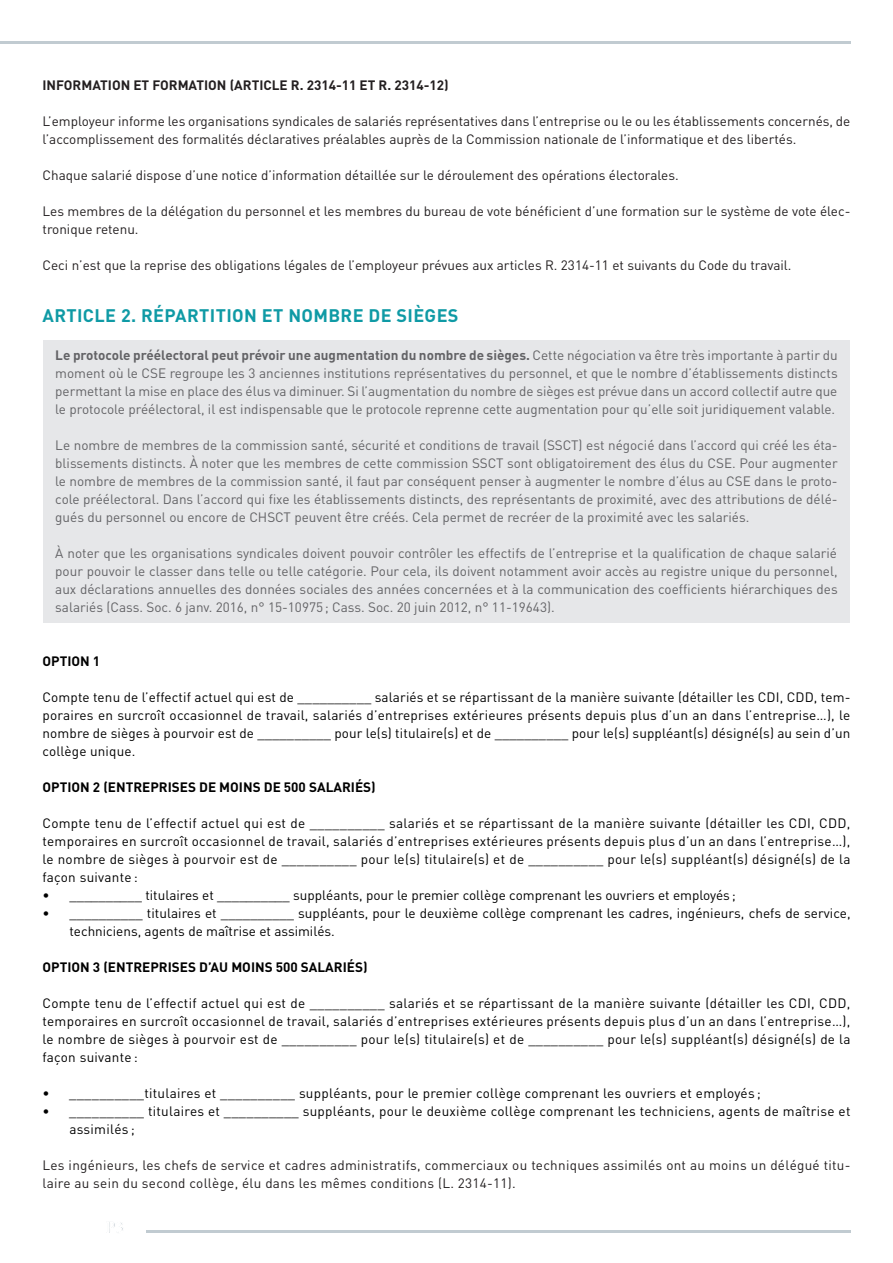
<style>
.page{position:relative;width:893px;height:1263px;background:#fff}
.page>*{position:absolute;margin:0;border:0;box-sizing:border-box;transform-origin:0 0}
.t1{font:700 18px "DIN";letter-spacing:.02em;color:#0f9aa5}
.t2{font:17.4px "Minion Pro";color:#c1cbd1}
.t3{font:13.5px/18px "DIN";letter-spacing:.01em;color:#000;text-align:justify}
.t4{font:13.5px/18px "DIN";color:#636366;text-align:justify}
.t5{font:13.5px/18px "DIN";color:#231f20}
.t6{font:13.5px/18px "DIN";letter-spacing:.02em;color:#231f20}
.t7{font:700 13.5px "DIN";color:#000}
.t8{font:700 13.5px "DIN";color:#231f20}
.s1{font-weight:700}
</style>
<div class="page">
<hr style="left:146px;top:1231px;width:704px;height:2px;background:#c1cbd1">
<hr style="left:0;top:41px;width:850px;height:3px;background:#c1cbd1">
<div style="left:43px;top:340px;width:807px;height:85px;background:#e6e7e9"></div>
<div style="left:43px;top:413px;width:807px;height:120px;background:#e6e7e9"></div>
<div style="left:43px;top:521px;width:807px;height:102px;background:#e6e7e9"></div>
<p class="t8" style="left:43px;top:76px;width:408px">INFORMATION ET FORMATION (ARTICLE R. 2314-11 ET R. 2314-12)</p>
<p class="t5" style="left:43px;top:112px;width:809px">L’employeur informe les organisations syndicales de salariés représentatives dans l’entreprise ou le ou les établissements concernés, de l’accomplissement des formalités déclaratives préalables auprès de la Commission nationale de l’informatique et des libertés.</p>
<p class="t5" style="left:43px;top:166px;width:638px">Chaque salarié dispose d’une notice d’information détaillée sur le déroulement des opérations électorales.</p>
<p class="t5" style="left:43px;top:202px;width:809px">Les membres de la délégation du personnel et les membres du bureau de vote bénéficient d’une formation sur le système de vote élec&shy;tronique retenu.</p>
<p class="t5" style="left:43px;top:256px;width:751px">Ceci n’est que la reprise des obligations légales de l’employeur prévues aux articles R. 2314-11 et suivants du Code du travail.</p>
<h1 class="t1" style="left:43px;top:304px;width:418px">ARTICLE 2. RÉPARTITION ET NOMBRE DE SIÈGES</h1>
<p class="t4" style="left:55px;top:346px;width:784px"><span class="s1">Le protocole préélectoral peut prévoir une augmentation du nombre de sièges.</span> Cette négociation va être très importante à partir du moment où le CSE regroupe les 3 anciennes institutions représentatives du personnel, et que le nombre d’établissements distincts permettant la mise en place des élus va diminuer. Si l’augmentation du nombre de sièges est prévue dans un accord collectif autre que le protocole préélectoral, il est indispensable que le protocole reprenne cette augmentation pour qu’elle soit juridiquement valable.</p>
<p class="t4" style="left:55px;top:436px;width:784px">Le nombre de membres de la commission santé, sécurité et conditions de travail (SSCT) est négocié dans l’accord qui créé les éta&shy;blissements distincts. À noter que les membres de cette commission SSCT sont obligatoirement des élus du CSE. Pour augmenter le nombre de membres de la commission santé, il faut par conséquent penser à augmenter le nombre d’élus au CSE dans le proto&shy;cole préélectoral. Dans l’accord qui fixe les établissements distincts, des représentants de proximité, avec des attributions de délé&shy;gués du personnel ou encore de CHSCT peuvent être créés. Cela permet de recréer de la proximité avec les salariés.</p>
<p class="t4" style="left:55px;top:544px;width:784px">À noter que les organisations syndicales doivent pouvoir contrôler les effectifs de l’entreprise et la qualification de chaque salarié pour pouvoir le classer dans telle ou telle catégorie. Pour cela, ils doivent notamment avoir accès au registre unique du personnel, aux déclarations annuelles des données sociales des années concernées et à la communication des coefficients hiérarchiques des salariés (Cass. Soc. 6 janv. 2016, n° 15-10975; Cass. Soc. 20 juin 2012, n° 11-19643).</p>
<p class="t7" style="left:43px;top:652px;width:59px">OPTION 1</p>
<p class="t3" style="left:43px;top:688px;width:809px">Compte tenu de l’effectif actuel qui est de __________ salariés et se répartissant de la manière suivante (détailler les CDI, CDD, tem&shy;poraires en surcroît occasionnel de travail, salariés d’entreprises extérieures présents depuis plus d’un an dans l’entreprise…), le nombre de sièges à pourvoir est de __________ pour le(s) titulaire(s) et de __________ pour le(s) suppléant(s) désigné(s) au sein d’un collège unique.</p>
<p class="t7" style="left:43px;top:778px;width:335px">OPTION 2 (ENTREPRISES DE MOINS DE 500 SALARIÉS)</p>
<p class="t3" style="left:43px;top:814px;width:810px">Compte tenu de l’effectif actuel qui est de __________ salariés et se répartissant de la manière suivante (détailler les CDI, CDD, temporaires en surcroît occasionnel de travail, salariés d’entreprises extérieures présents depuis plus d’un an dans l’entreprise…), le nombre de sièges à pourvoir est de __________ pour le(s) titulaire(s) et de __________ pour le(s) suppléant(s) désigné(s) de la façon suivante :</p>
<p class="t3" style="left:43px;top:886px;width:695px">• __________ titulaires et __________ suppléants, pour le premier collège comprenant les ouvriers et employés ;</p>
<p class="t3" style="left:70px;top:904px;width:783px;text-indent:-27px">• __________ titulaires et __________ suppléants, pour le deuxième collège comprenant les cadres, ingénieurs, chefs de service, techniciens, agents de maîtrise et assimilés.</p>
<p class="t7" style="left:43px;top:958px;width:327px">OPTION 3 (ENTREPRISES D’AU MOINS 500 SALARIÉS)</p>
<p class="t3" style="left:43px;top:994px;width:810px">Compte tenu de l’effectif actuel qui est de __________ salariés et se répartissant de la manière suivante (détailler les CDI, CDD, temporaires en surcroît occasionnel de travail, salariés d’entreprises extérieures présents depuis plus d’un an dans l’entreprise…), le nombre de sièges à pourvoir est de __________ pour le(s) titulaire(s) et de __________ pour le(s) suppléant(s) désigné(s) de la façon suivante :</p>
<p class="t3" style="left:43px;top:1084px;width:720px">• __________titulaires et __________ suppléants, pour le premier collège comprenant les ouvriers et employés ;</p>
<p class="t3" style="left:70px;top:1102px;width:782px;text-indent:-27px">• __________ titulaires et __________ suppléants, pour le deuxième collège comprenant les techniciens, agents de maîtrise et assimilés ;</p>
<p class="t6" style="left:43px;top:1156px;width:809px">Les ingénieurs, les chefs de service et cadres administratifs, commerciaux ou techniques assimilés ont au moins un délégué titu&shy;laire au sein du second collège, élu dans les mêmes conditions (L. 2314-11).</p>
<p class="t2" style="left:106px;top:1216px;width:20px">P3</p>
</div>
